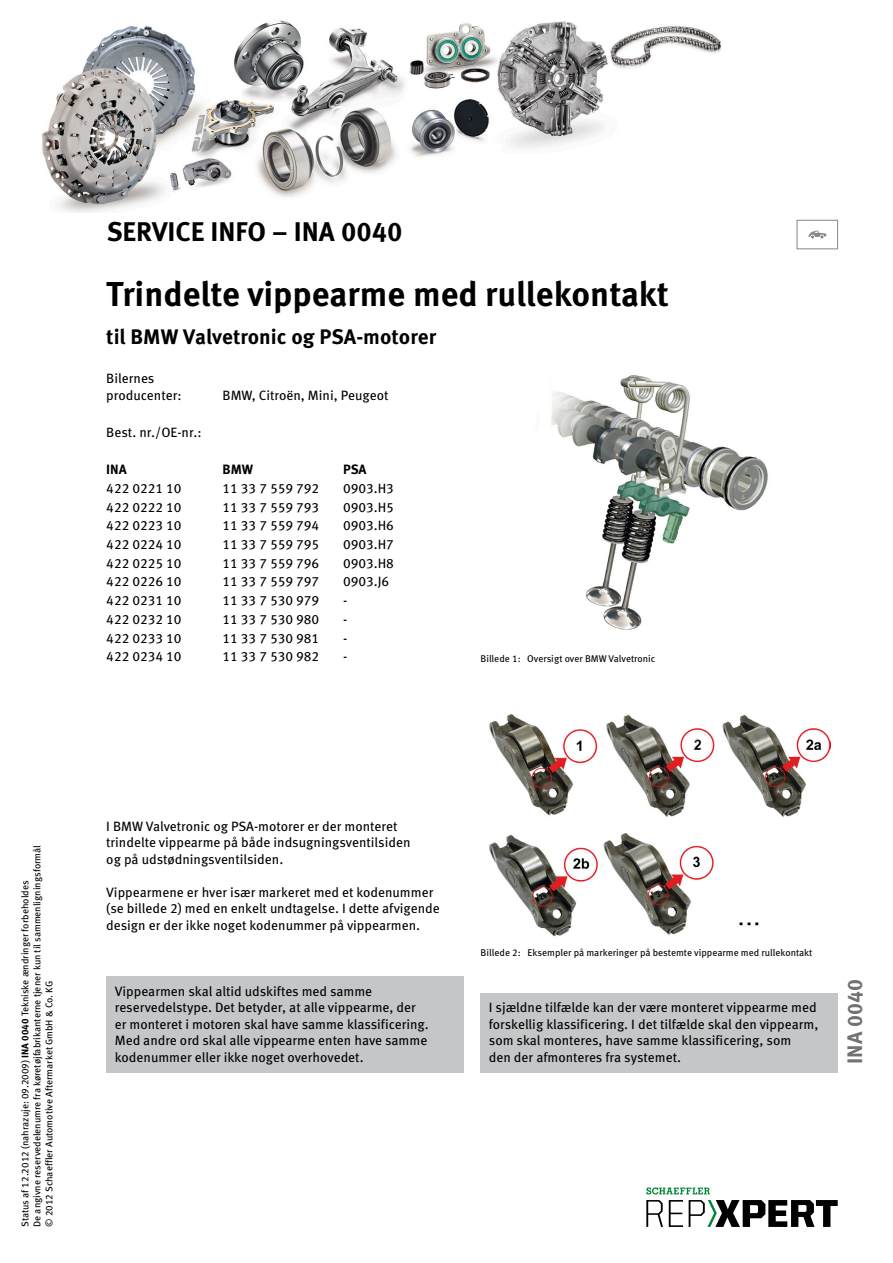
<style>
.page{position:relative;width:893px;height:1263px;background:#fff}
.page>*{position:absolute;margin:0;border:0;box-sizing:border-box;transform-origin:0 0}
.NADPIS_hlavní{font:700 34.5px "Meta Pro";color:#000}
.SERVICE_INFO{font:700 27px "Meta Pro";color:#000}
.NADPIS_menší{font:700 21px "Meta Pro";color:#000}
.t1{font:700 21px "Meta Pro";color:#6f7172}
.NORMAL_book{font:13.5px/16.5px "Meta Pro";color:#000}
.TABULKA{font:13.5px/16.5px "Meta Pro";color:#000}
.TABULKA-2{font:700 13.5px "Meta Pro";letter-spacing:-.005em;color:#000}
.VYDÁNÍ_datum{font:9.75px "Meta Pro";color:#000}
.OBRAZ{font:9.75px "Meta Pro";color:#000}
.s1{font-weight:700}
</style>
<div class="page">
<div style="left:106px;top:976px;width:358px;height:96px;background:#c5c6c7"></div>
<div style="left:480px;top:993px;width:358px;height:79px;background:#c5c6c7"></div>
<img style="left:551px;top:374px;width:217px;height:256px">
<img style="left:489px;top:714px;width:341px;height:223px">
<div style="left:797px;top:220px;width:41px;height:29px;border:1px solid #868789"></div>
<svg style="left:808px;top:231px;width:18px;height:7px"></svg>
<img style="left:42px;top:20px;width:679px;height:193px">
<svg style="left:646px;top:1200px;width:17px;height:27px"></svg>
<svg style="left:669px;top:1200px;width:14px;height:27px"></svg>
<svg style="left:689px;top:1200px;width:149px;height:27px"></svg>
<svg style="left:646px;top:1187px;width:64px;height:7px"></svg>
<p class="SERVICE_INFO" style="left:107px;top:210px;width:297px">SERVICE INFO – INA 0040</p>
<p class="NADPIS_hlavní" style="left:106px;top:267px;width:564px">Trindelte vippearme med rullekontakt</p>
<p class="NADPIS_menší" style="left:106px;top:320px;width:331px">til BMW Valvetronic og PSA-motorer</p>
<p class="TABULKA" style="left:106px;top:369px;width:77px">Bilernes producenter:</p>
<p class="TABULKA" style="left:223px;top:386px;width:168px">BMW, Citroën, Mini, Peugeot</p>
<p class="TABULKA" style="left:106px;top:423px;width:97px">Best. nr./OE-nr.:</p>
<p class="TABULKA-2" style="left:106px;top:459px;width:22px">INA</p>
<p class="TABULKA-2" style="left:223px;top:459px;width:32px">BMW</p>
<p class="TABULKA-2" style="left:343px;top:459px;width:25px">PSA</p>
<p class="TABULKA" style="left:106px;top:479px;width:77px">422 0221 10</p>
<p class="TABULKA" style="left:223px;top:479px;width:98px">11 33 7 559 792</p>
<p class="TABULKA" style="left:343px;top:479px;width:52px">0903.H3</p>
<p class="TABULKA" style="left:106px;top:498px;width:77px">422 0222 10</p>
<p class="TABULKA" style="left:223px;top:498px;width:98px">11 33 7 559 793</p>
<p class="TABULKA" style="left:343px;top:498px;width:52px">0903.H5</p>
<p class="TABULKA" style="left:106px;top:517px;width:77px">422 0223 10</p>
<p class="TABULKA" style="left:223px;top:517px;width:98px">11 33 7 559 794</p>
<p class="TABULKA" style="left:343px;top:517px;width:52px">0903.H6</p>
<p class="TABULKA" style="left:106px;top:535px;width:77px">422 0224 10</p>
<p class="TABULKA" style="left:223px;top:535px;width:98px">11 33 7 559 795</p>
<p class="TABULKA" style="left:343px;top:535px;width:52px">0903.H7</p>
<p class="TABULKA" style="left:106px;top:554px;width:77px">422 0225 10</p>
<p class="TABULKA" style="left:223px;top:554px;width:98px">11 33 7 559 796</p>
<p class="TABULKA" style="left:343px;top:554px;width:52px">0903.H8</p>
<p class="TABULKA" style="left:106px;top:573px;width:77px">422 0226 10</p>
<p class="TABULKA" style="left:223px;top:573px;width:98px">11 33 7 559 797</p>
<p class="TABULKA" style="left:343px;top:573px;width:48px">0903.J6</p>
<p class="TABULKA" style="left:106px;top:591px;width:77px">422 0231 10</p>
<p class="TABULKA" style="left:223px;top:591px;width:98px">11 33 7 530 979</p>
<p class="TABULKA" style="left:343px;top:591px;width:6px">-</p>
<p class="TABULKA" style="left:106px;top:610px;width:77px">422 0232 10</p>
<p class="TABULKA" style="left:223px;top:610px;width:98px">11 33 7 530 980</p>
<p class="TABULKA" style="left:343px;top:610px;width:6px">-</p>
<p class="TABULKA" style="left:106px;top:629px;width:77px">422 0233 10</p>
<p class="TABULKA" style="left:223px;top:629px;width:98px">11 33 7 530 981</p>
<p class="TABULKA" style="left:343px;top:629px;width:6px">-</p>
<p class="TABULKA" style="left:106px;top:647px;width:77px">422 0234 10</p>
<p class="TABULKA" style="left:223px;top:647px;width:98px">11 33 7 530 982</p>
<p class="TABULKA" style="left:343px;top:647px;width:6px">-</p>
<p class="OBRAZ" style="left:480px;top:651px;width:176px">Billede 1: Oversigt over BMW Valvetronic</p>
<p class="VYDÁNÍ_datum" style="left:30px;top:1227px;width:383px;rotate:-90deg">De angivne reservedelenumre fra køretøjfabrikanterne tjener kun til sammenligningsformål</p>
<p class="VYDÁNÍ_datum" style="left:18px;top:1227px;width:348px;rotate:-90deg">Status af 12.2012 (nahrazuje: 09.2009) <span class="s1">INA 0040</span> Tekniske ændringer forbeholdes</p>
<p class="VYDÁNÍ_datum" style="left:42px;top:1227px;width:248px;rotate:-90deg">© 2012 Schaeffler Automotive Aftermarket GmbH &amp; Co. KG</p>
<p class="NORMAL_book" style="left:106px;top:817px;width:306px">I BMW Valvetronic og PSA-motorer er der monteret trindelte vippearme på både indsugningsventilsiden og på udstødningsventilsiden.</p>
<p class="NORMAL_book" style="left:106px;top:883px;width:335px">Vippearmene er hver især markeret med et kodenummer (se billede 2) med en enkelt undtagelse. I dette afvigende design er der ikke noget kodenummer på vippearmen.</p>
<p class="NORMAL_book" style="left:115px;top:982px;width:316px">Vippearmen skal altid udskiftes med samme reservedelstype. Det betyder, at alle vippearme, der er monteret i motoren skal have samme klassificering.<br>Med andre ord skal alle vippearme enten have samme kodenummer eller ikke noget overhovedet.</p>
<p class="OBRAZ" style="left:481px;top:945px;width:333px">Billede 2: Eksempler på markeringer på bestemte vippearme med rullekontakt</p>
<p class="NORMAL_book" style="left:489px;top:998px;width:331px">I sjældne tilfælde kan der være monteret vippearme med forskellig klassificering. I det tilfælde skal den vippearm, som skal monteres, have samme klassificering, som<br>den der afmonteres fra systemet.</p>
<h3 class="t1" style="left:838px;top:1064px;width:86px;rotate:-90deg">INA 0040</h3>
</div>
